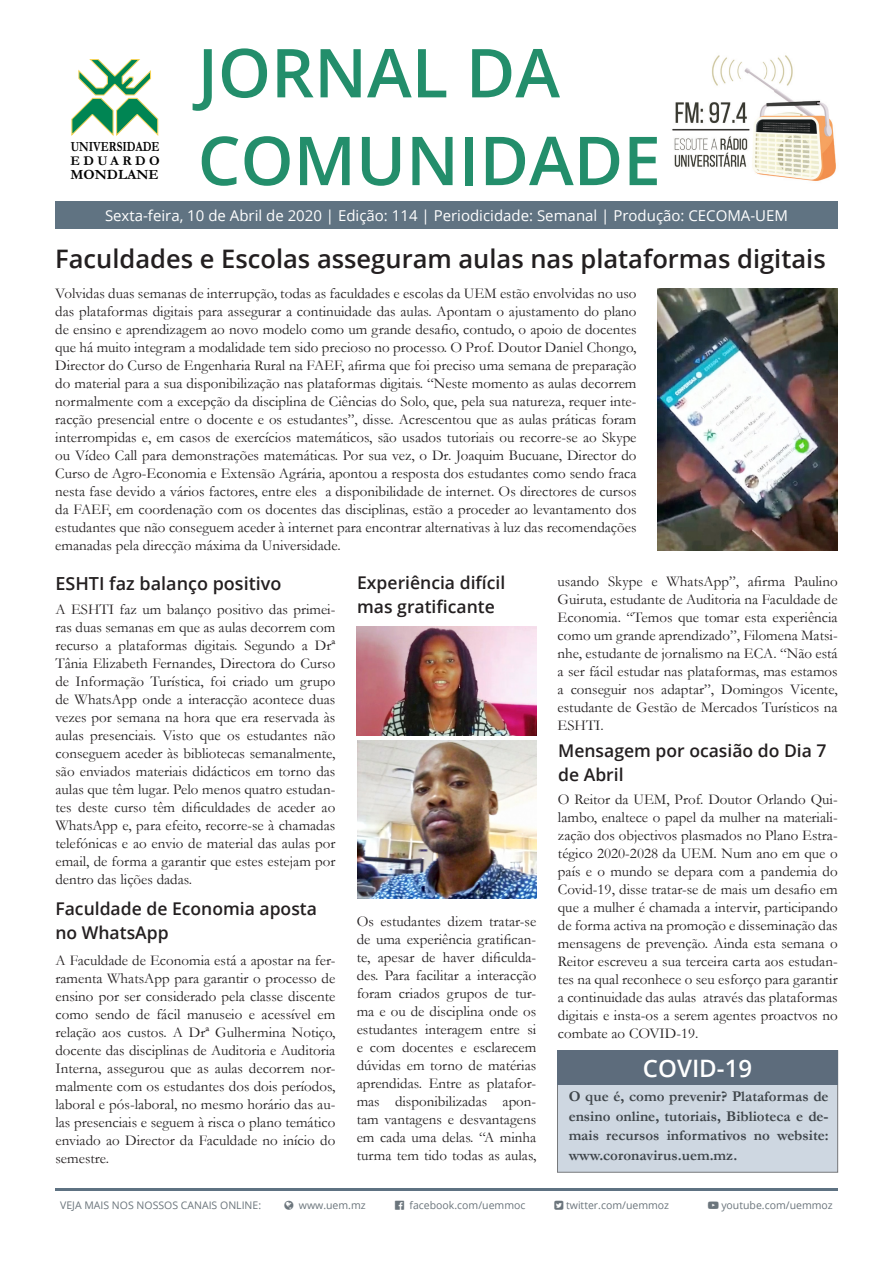
<style>
.page{position:relative;width:893px;height:1263px;background:#fff}
.page>*{position:absolute;margin:0;border:0;box-sizing:border-box;transform-origin:0 0}
.t1{font:600 67.5px "Open Sans";color:#238e6b}
.t2{font:600 25.5px "Open Sans";color:#231f20}
.t3{font:600 24px "Open Sans";color:#fff}
.t4{font:600 18px "Open Sans";color:#231f20}
.t5{font:600 17.55px/24px "Open Sans";color:#231f20}
.t6{font:15px/18px "Garamond";color:#231f20;text-align:justify}
.t7{font:700 15px/19.5px "Garamond";color:#3e4449;text-align:justify}
.t8{font:15px "Open Sans";color:#fff}
.t9{font:700 14.25px "Garamond";color:#000}
.t10{font:700 14.1px "Garamond";color:#000;scale:.8 1}
.t11{font:700 13.5px "Garamond";letter-spacing:.255em;color:#000}
.t12{font:10.5px "Open Sans";color:#6b757c}
</style>
<div class="page">
<img style="left:672px;top:55px;width:164px;height:126px">
<svg style="left:71px;top:59px;width:88px;height:77px"></svg>
<hr style="left:55px;top:1188px;width:783px;height:2px;background:#5e7282">
<div style="left:55px;top:201px;width:783px;height:28px;background:#607382"></div>
<div style="left:557px;top:1051px;width:281px;height:121px;background:#ced7e1"></div>
<div style="left:557px;top:1050px;width:281px;height:122px;border:1px solid #76787b"></div>
<div style="left:557px;top:1050px;width:281px;height:34px;background:#5d6c7c"></div>
<img style="left:658px;top:288px;width:180px;height:263px">
<img style="left:357px;top:626px;width:180px;height:109px">
<img style="left:357px;top:740px;width:179px;height:158px">
<p class="t10" style="left:71px;top:137px;width:113px">UNIVERSIDADE</p>
<p class="t11" style="left:71px;top:151px;width:91px">EDUARDO</p>
<p class="t9" style="left:71px;top:165px;width:90px">MONDLANE</p>
<p class="t1" style="left:198px;top:27px;width:364px">JORNAL DA</p>
<p class="t1" style="left:198px;top:114px;width:465px">COMUNIDADE</p>
<p class="t8" style="left:105px;top:205px;width:685px">Sexta-feira, 10 de Abril de 2020 | Edição: 114 | Periodicidade: Semanal | Produção: CECOMA-UEM</p>
<h2 class="t2" style="left:55px;top:241px;width:772px">Faculdades e Escolas asseguram aulas nas plataformas digitais</h2>
<p class="t6" style="left:55px;top:284px;width:583px">Volvidas duas semanas de interrupção, todas as faculdades e escolas da UEM estão envolvidas no uso das plataformas digitais para assegurar a continuidade das aulas. Apontam o ajustamento do plano de ensino e aprendizagem ao novo modelo como um grande desafio, contudo, o apoio de docentes que há muito integram a modalidade tem sido precioso no processo. O Prof. Doutor Daniel Chongo, Director do Curso de Engenharia Rural na FAEF, afirma que foi preciso uma semana de preparação do material para a sua disponibilização nas plataformas digitais. “Neste momento as aulas decorrem normalmente com a excepção da disciplina de Ciências do Solo, que, pela sua natureza, requer inte&shy;racção presencial entre o docente e os estudantes”, disse. Acrescentou que as aulas práticas foram interrompidas e, em casos de exercícios matemáticos, são usados tutoriais ou recorre-se ao Skype ou Vídeo Call para demonstrações matemáticas. Por sua vez, o Dr. Joaquim Bucuane, Director do Curso de Agro-Economia e Extensão Agrária, apontou a resposta dos estudantes como sendo fraca nesta fase devido a vários factores, entre eles a disponibilidade de internet. Os directores de cursos da FAEF, em coordenação com os docentes das disciplinas, estão a proceder ao levantamento dos estudantes que não conseguem aceder à internet para encontrar alternativas à luz das recomendações emanadas pela direcção máxima da Universidade.</p>
<h2 class="t4" style="left:55px;top:571px;width:227px">ESHTI faz balanço positivo</h2>
<p class="t6" style="left:55px;top:600px;width:281px">A ESHTI faz um balanço positivo das primei&shy;ras duas semanas em que as aulas decorrem com recurso a plataformas digitais. Segundo a Drª Tânia Elizabeth Fernandes, Directora do Curso de Informação Turística, foi criado um grupo de WhatsApp onde a interacção acontece duas vezes por semana na hora que era reservada às aulas presenciais. Visto que os estudantes não conseguem aceder às bibliotecas semanalmente, são enviados materiais didácticos em torno das aulas que têm lugar. Pelo menos quatro estudan&shy;tes deste curso têm dificuldades de aceder ao WhatsApp e, para efeito, recorre-se à chamadas telefónicas e ao envio de material das aulas por email, de forma a garantir que estes estejam por dentro das lições dadas.</p>
<h2 class="t5" style="left:55px;top:896px;width:263px">Faculdade de Economia aposta no WhatsApp</h2>
<p class="t6" style="left:55px;top:951px;width:281px">A Faculdade de Economia está a apostar na fer&shy;ramenta WhatsApp para garantir o processo de ensino por ser considerado pela classe discente como sendo de fácil manuseio e acessível em relação aos custos. A Drª Gulhermina Notiço, docente das disciplinas de Auditoria e Auditoria Interna, assegurou que as aulas decorrem nor&shy;malmente com os estudantes dos dois períodos, laboral e pós-laboral, no mesmo horário das au&shy;las presenciais e seguem à risca o plano temático enviado ao Director da Faculdade no início do semestre.</p>
<h2 class="t5" style="left:357px;top:571px;width:150px">Experiência difícil mas gratificante</h2>
<p class="t6" style="left:357px;top:912px;width:181px">Os estudantes dizem tratar-se de uma experiência gratifican&shy;te, apesar de haver dificulda&shy;des. Para facilitar a interacção foram criados grupos de tur&shy;ma e ou de disciplina onde os estudantes interagem entre si e com docentes e esclarecem dúvidas em torno de matérias aprendidas. Entre as platafor&shy;mas disponibilizadas apon&shy;tam vantagens e desvantagens em cada uma delas. “A minha turma tem tido todas as aulas,</p>
<p class="t6" style="left:558px;top:572px;width:282px">usando Skype e WhatsApp”, afirma Paulino Guiruta, estudante de Auditoria na Faculdade de Economia. “Temos que tomar esta experiência como um grande aprendizado”, Filomena Matsi&shy;nhe, estudante de jornalismo na ECA. “Não está a ser fácil estudar nas plataformas, mas estamos a conseguir nos adaptar”, Domingos Vicente, estudante de Gestão de Mercados Turísticos na ESHTI.</p>
<h2 class="t5" style="left:558px;top:739px;width:270px">Mensagem por ocasião do Dia 7 de Abril</h2>
<p class="t6" style="left:558px;top:789px;width:281px">O Reitor da UEM, Prof. Doutor Orlando Qui&shy;lambo, enaltece o papel da mulher na materiali&shy;zação dos objectivos plasmados no Plano Estra&shy;tégico 2020-2028 da UEM. Num ano em que o país e o mundo se depara com a pandemia do Covid-19, disse tratar-se de mais um desafio em que a mulher é chamada a intervir, participando de forma activa na promoção e disseminação das mensagens de prevenção. Ainda esta semana o Reitor escreveu a sua terceira carta aos estudan&shy;tes na qual reconhece o seu esforço para garantir a continuidade das aulas através das plataformas digitais e insta-os a serem agentes proactvos no combate ao COVID-19.</p>
<p class="t3" style="left:643px;top:1051px;width:111px">COVID-19</p>
<p class="t7" style="left:569px;top:1087px;width:261px">O que é, como prevenir? Plataformas de ensino online, tutoriais, Biblioteca e de&shy;mais recursos informativos no website: www.coronavirus.uem.mz.</p>
<p class="t12" style="left:60px;top:1198px;width:202px">VEJA MAIS NOS NOSSOS CANAIS ONLINE:</p>
<p class="t12" style="left:299px;top:1198px;width:68px">www.uem.mz</p>
<p class="t12" style="left:410px;top:1198px;width:117px">facebook.com/uemmoc</p>
<p class="t12" style="left:566px;top:1198px;width:104px">twitter.com/uemmoz</p>
<p class="t12" style="left:721px;top:1198px;width:113px">youtube.com/uemmoz</p>
</div>
